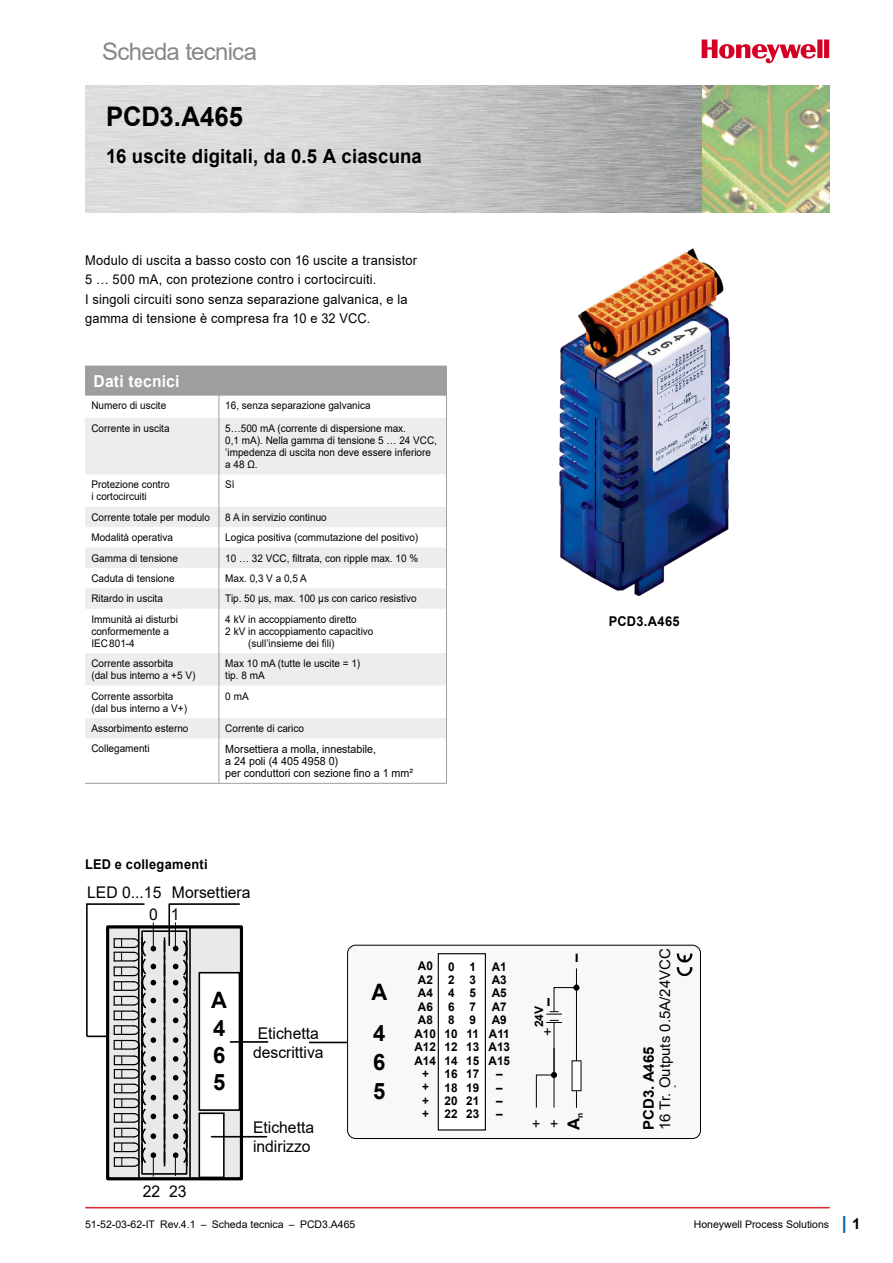
<style>
.page{position:relative;width:893px;height:1263px;background:#fff}
.page>*{position:absolute;margin:0;border:0;box-sizing:border-box;transform-origin:0 0}
.Head__Productname_bo{font:700 27px "Arial";letter-spacing:-.005em;color:#000;scale:.95 1}
.t1{font:24px "Arial";letter-spacing:-.03em;color:#87888a}
.t2{font:700 22.65px/27.2px "Arial";color:#000}
.Head__Produkt_shortd{font:700 19.5px "Arial";letter-spacing:.01em;color:#000;scale:.95 1}
.t3{font:700 18px "Arial";color:#005ea8}
.Tables__Titel__11_12{font:700 16.5px "Arial";letter-spacing:.015em;color:#fff;scale:.95 1}
.t4{font:700 16.5px "Arial";color:#000}
.t5{font:16.2px/19.4px "Arial";color:#000}
.t6{font:14.55px "Arial";color:#000}
.t7{font:700 14.55px "Arial";color:#000}
.t8{font:14.25px/18px "Arial";color:#000}
.t9{font:14.1px "Arial";color:#000}
.t10{font:700 14.1px "Arial";color:#000}
.Text__left_justified{font:13.5px/19.5px "Arial";letter-spacing:.015em;color:#000;scale:.95 1}
.Text__left_justified-2{font:700 13.5px "Arial";letter-spacing:.025em;color:#000;scale:.95 1}
.t11{font:700 12px/13.5px "Arial";color:#000;text-align:center}
.t12{font:700 11.7px "Arial";color:#000}
.Text__left_justified-3{font:11.25px/12px "Arial";color:#000;scale:.95 1}
.Text__left_justified-4{font:10.5px/12px "Arial";color:#000;scale:.95 1}
.Text__left_justified-5{font:10.5px "Arial";color:#000}
.s1{font-size:15px;color:#000}
</style>
<div class="page">
<img style="left:85px;top:85px;width:744px;height:128px">
<img style="left:559px;top:249px;width:170px;height:346px">
<svg style="left:702px;top:40px;width:127px;height:24px"></svg>
<hr style="left:86px;top:1207px;width:743px;height:1px;background:#d7282f">
<div style="left:85px;top:366px;width:361px;height:29px;background:#9c9e9f"></div>
<svg style="left:85px;top:418px;width:361px;height:320px;fill:#eceded"></svg>
<hr style="left:85px;top:395px;width:134px;height:1px;background:#9c9e9f">
<hr style="left:219px;top:395px;width:228px;height:1px;background:#9c9e9f">
<svg style="left:219px;top:395px;width:1px;height:23px"></svg>
<svg style="left:446px;top:366px;width:1px;height:52px"></svg>
<hr style="left:219px;top:418px;width:1px;height:56px;background:#9c9e9f">
<hr style="left:446px;top:418px;width:1px;height:56px;background:#9c9e9f">
<hr style="left:219px;top:474px;width:1px;height:33px;background:#9c9e9f">
<hr style="left:446px;top:474px;width:1px;height:33px;background:#9c9e9f">
<svg style="left:219px;top:507px;width:1px;height:102px"></svg>
<svg style="left:446px;top:507px;width:1px;height:102px"></svg>
<hr style="left:219px;top:609px;width:1px;height:44px;background:#9c9e9f">
<hr style="left:446px;top:609px;width:1px;height:44px;background:#9c9e9f">
<hr style="left:219px;top:653px;width:1px;height:32px;background:#9c9e9f">
<hr style="left:446px;top:653px;width:1px;height:32px;background:#9c9e9f">
<hr style="left:219px;top:685px;width:1px;height:33px;background:#9c9e9f">
<hr style="left:446px;top:685px;width:1px;height:33px;background:#9c9e9f">
<svg style="left:219px;top:718px;width:1px;height:20px"></svg>
<svg style="left:446px;top:718px;width:1px;height:20px"></svg>
<hr style="left:219px;top:738px;width:1px;height:45px;background:#9c9e9f">
<hr style="left:446px;top:738px;width:1px;height:45px;background:#9c9e9f">
<hr style="left:85px;top:783px;width:134px;height:1px;background:#9c9e9f">
<hr style="left:219px;top:783px;width:228px;height:1px;background:#9c9e9f">
<div style="left:108px;top:927px;width:133px;height:252px;background:#e9e9ea"></div>
<div style="left:106px;top:925px;width:137px;height:255px;border:3px solid #000"></div>
<hr style="left:189px;top:928px;width:2px;height:251px;background:#000">
<div style="left:198px;top:1112px;width:27px;height:66px;border:2px solid #000"></div>
<hr style="left:230px;top:1041px;width:38px;height:2px;background:#000">
<hr style="left:212px;top:1136px;width:55px;height:1px;background:#000">
<hr style="left:138px;top:1044px;width:2px;height:134px;background:#000">
<hr style="left:310px;top:1042px;width:70px;height:1px;background:#000">
<div style="left:348px;top:945px;width:352px;height:193px;background:#f8f8f8;border-radius:8px"></div>
<div style="left:347px;top:945px;width:354px;height:194px;border:1px solid #000;border-radius:8px"></div>
<svg style="left:677px;top:953px;width:15px;height:23px"></svg>
<div style="left:438px;top:954px;width:47px;height:176px;background:#fff"></div>
<div style="left:438px;top:953px;width:48px;height:177px;border:1px solid #000"></div>
<hr style="left:576px;top:968px;width:1px;height:93px;background:#000">
<svg style="left:86px;top:903px;width:70px;height:273px"></svg>
<svg style="left:164px;top:903px;width:77px;height:273px"></svg>
<div style="left:573px;top:984px;width:6px;height:7px;border:2px solid #000;border-radius:50%"></div>
<svg style="left:535px;top:985px;width:44px;height:123px"></svg>
<h2 class="t1" style="left:102px;top:35px;width:157px">Scheda tecnica</h2>
<p class="Head__Productname_bo" style="left:106px;top:97px;width:145px">PCD3.A465</p>
<p class="Head__Produkt_shortd" style="left:106px;top:142px;width:334px">16 uscite digitali, da 0.5 A ciascuna</p>
<p class="Text__left_justified" style="left:85px;top:250px;width:351px">Modulo di uscita a basso costo con 16 uscite a transistor 5 … 500 mA, con protezione contro i cortocircuiti.<br>I singoli circuiti sono senza separazione galvanica, e la gamma di tensione è compresa fra 10 e 32 VCC.</p>
<p class="Tables__Titel__11_12" style="left:94px;top:369px;width:92px">Dati tecnici</p>
<p class="Text__left_justified-4" style="left:91px;top:399px;width:80px">Numero di uscite</p>
<p class="Text__left_justified-4" style="left:225px;top:399px;width:154px">16, senza separazione galvanica</p>
<p class="Text__left_justified-4" style="left:91px;top:422px;width:84px">Corrente in uscita</p>
<p class="Text__left_justified-4" style="left:225px;top:422px;width:224px">5…500 mA (corrente di dispersione max.<br>0,1 mA). Nella gamma di tensione 5 … 24 VCC, ’impedenza di uscita non deve essere inferiore a 48 Ω.</p>
<p class="Text__left_justified-4" style="left:91px;top:479px;width:84px">Protezione contro i cortocircuiti</p>
<p class="Text__left_justified-4" style="left:225px;top:479px;width:11px">Sì</p>
<p class="Text__left_justified-4" style="left:91px;top:511px;width:126px">Corrente totale per modulo</p>
<p class="Text__left_justified-4" style="left:225px;top:511px;width:108px">8 A in servizio continuo</p>
<p class="Text__left_justified-4" style="left:91px;top:531px;width:87px">Modalità operativa</p>
<p class="Text__left_justified-4" style="left:225px;top:531px;width:205px">Logica positiva (commutazione del positivo)</p>
<p class="Text__left_justified-4" style="left:91px;top:552px;width:93px">Gamma di tensione</p>
<p class="Text__left_justified-4" style="left:225px;top:552px;width:205px">10 … 32 VCC, filtrata, con ripple max. 10 %</p>
<p class="Text__left_justified-4" style="left:91px;top:572px;width:89px">Caduta di tensione</p>
<p class="Text__left_justified-4" style="left:225px;top:572px;width:87px">Max. 0,3 V a 0,5 A</p>
<p class="Text__left_justified-4" style="left:91px;top:593px;width:77px">Ritardo in uscita</p>
<p class="Text__left_justified-4" style="left:225px;top:593px;width:203px">Tip. 50 μs, max. 100 μs con carico resistivo</p>
<p class="Text__left_justified-4" style="left:91px;top:613px;width:93px">Immunità ai disturbi conformemente a<br>IEC801-4</p>
<p class="Text__left_justified-4" style="left:225px;top:613px;width:140px">4 kV in accoppiamento diretto</p>
<p class="Text__left_justified-4" style="left:248px;top:625px;width:133px;text-indent:-23px">2 kV in accoppiamento capacitivo (sull’insieme dei fili)</p>
<p class="Text__left_justified-4" style="left:91px;top:657px;width:111px">Corrente assorbita<br>(dal bus interno a +5 V)</p>
<p class="Text__left_justified-4" style="left:225px;top:657px;width:144px">Max 10 mA (tutte le uscite = 1)</p>
<p class="Text__left_justified-4" style="left:225px;top:669px;width:43px">tip. 8 mA</p>
<p class="Text__left_justified-4" style="left:91px;top:690px;width:102px">Corrente assorbita (dal bus interno a V+)</p>
<p class="Text__left_justified-4" style="left:225px;top:690px;width:26px">0 mA</p>
<p class="Text__left_justified-4" style="left:91px;top:722px;width:104px">Assorbimento esterno</p>
<p class="Text__left_justified-4" style="left:225px;top:722px;width:84px">Corrente di carico</p>
<p class="Text__left_justified-4" style="left:91px;top:743px;width:63px">Collegamenti</p>
<p class="Text__left_justified-3" style="left:225px;top:743px;width:199px">Morsettiera a molla, innestabile,<br>a 24 poli (4 405 4958 0)<br>per conduttori con sezione fino a 1 mm²</p>
<p class="Text__left_justified-2" style="left:609px;top:612px;width:76px">PCD3.A465</p>
<p class="Text__left_justified-2" style="left:85px;top:854px;width:131px">LED e collegamenti</p>
<p class="t5" style="left:87px;top:882px;width:76px">LED 0...15</p>
<p class="t5" style="left:172px;top:882px;width:80px">Morsettiera</p>
<p class="t5" style="left:149px;top:904px;width:32px">0 1</p>
<p class="t5" style="left:143px;top:1181px;width:45px">22 23</p>
<p class="t6" style="left:655px;top:1130px;width:183px;rotate:-90deg">16 Tr. Outputs 0.5A/24VCC</p>
<p class="t7" style="left:565px;top:962px;width:10px;rotate:-90deg">–</p>
<p class="t11" style="left:414px;top:959px;width:23px">A0<br>A2<br>A4<br>A6<br>A8<br>A10<br>A12<br>A14 +<br>+<br>+<br>+</p>
<p class="t11" style="left:489px;top:960px;width:23px">A1<br>A3<br>A5<br>A7<br>A9<br>A11<br>A13<br>A15 –<br>–<br>–<br>–</p>
<p class="t11" style="left:466px;top:960px;width:15px;text-align:left">1<br>3<br>5<br>7<br>9<br>11<br>13<br>15<br>17<br>19<br>21<br>23</p>
<p class="t11" style="left:445px;top:960px;width:15px;text-align:left">0<br>2<br>4<br>6<br>8<br>10<br>12<br>14<br>16<br>18<br>20<br>22</p>
<p class="t2" style="left:211px;top:987px;width:17px;text-align:justify">A 4<br>6<br>5</p>
<p class="t2" style="left:371px;top:972px;width:17px;line-height:41.1px">A<br>4</p>
<p class="t10" style="left:538px;top:1006px;width:10px;rotate:-90deg">–</p>
<p class="t12" style="left:531px;top:1027px;width:23px;rotate:-90deg">24V</p>
<p class="t5" style="left:253px;top:1023px;width:72px">Etichetta descrittiva</p>
<p class="t9" style="left:538px;top:1035px;width:10px;rotate:-90deg">+</p>
<p class="t2" style="left:373px;top:1048px;width:14px;line-height:28.7px">6<br>5</p>
<p class="t7" style="left:638px;top:1130px;width:85px;rotate:-90deg">PCD3. A465</p>
<p class="t8" style="left:527px;top:1128px;width:10px;rotate:-90deg">+ +</p>
<p class="t4" style="left:562px;top:1130px;width:19px;rotate:-90deg">A<sub>n</sub></p>
<p class="t5" style="left:253px;top:1117px;width:63px">Etichetta indirizzo</p>
<p class="Text__left_justified-5" style="left:85px;top:1217px;width:272px">51-52-03-62-IT Rev.4.1 – Scheda tecnica – PCD3.A465</p>
<p class="Text__left_justified-5" style="left:694px;top:1217px;width:137px">Honeywell Process Solutions</p>
<h3 class="t3" style="left:842px;top:1210px;width:20px">| <span class="s1">1</span></h3>
</div>
